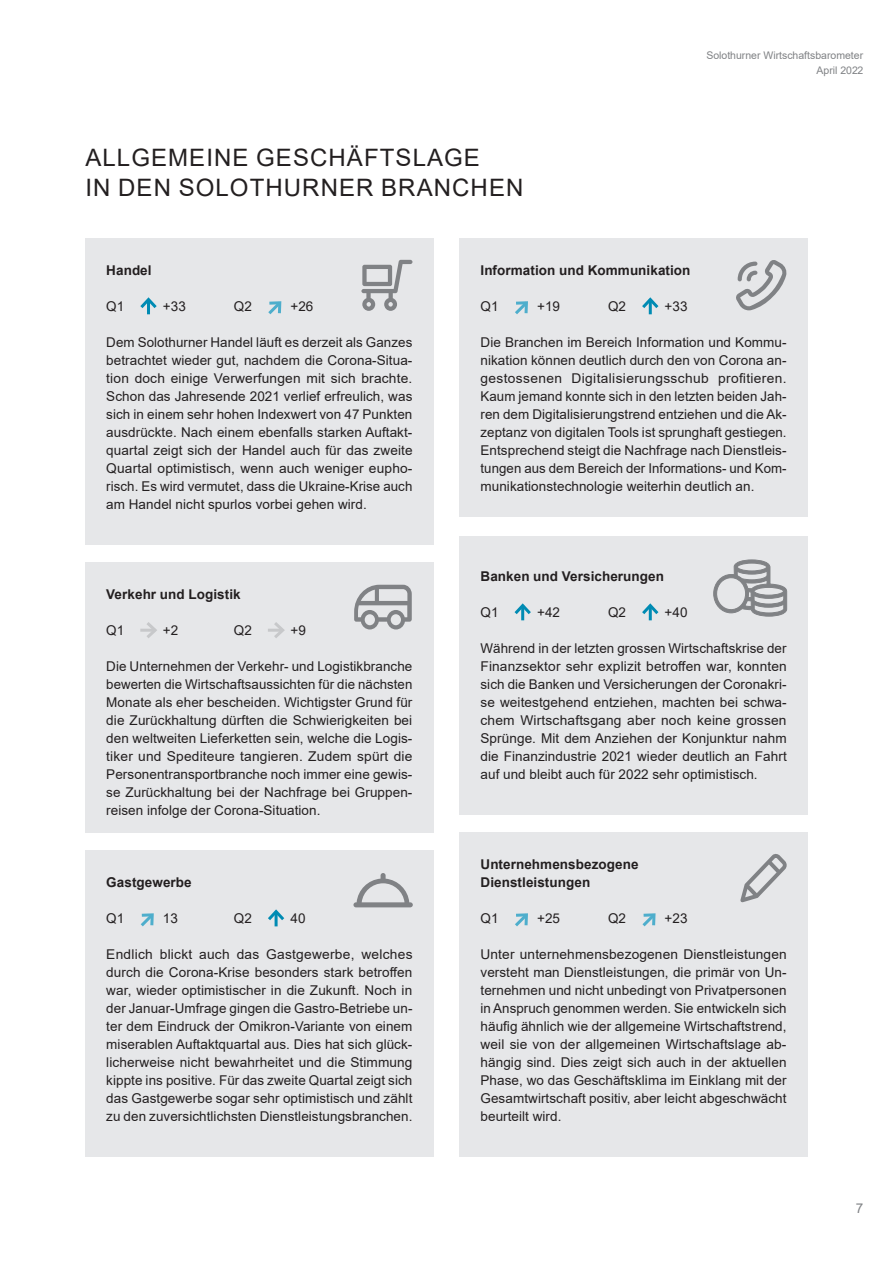
<style>
.page{position:relative;width:893px;height:1263px;background:#fff}
.page>*{position:absolute;margin:0;border:0;box-sizing:border-box;transform-origin:0 0}
._01_Titel{font:24px "Arial";letter-spacing:.045em;color:#231f20}
._02_Grundschrift_Blo{font:13.5px/18px "Arial";letter-spacing:.005em;color:#231f20;text-align:justify}
._02_Grundschrift_Blo-2{font:700 13.5px "Arial";letter-spacing:.005em;color:#231f20}
.t1{font:13.5px "Arial";color:#808285}
.t2{font:10.5px/15px "Arial";color:#808285;text-align:right}
</style>
<div class="page">
<div style="left:85px;top:239px;width:349px;height:306px;background:#e6e7e9"></div>
<hr style="left:147px;top:299px;width:3px;height:15px;background:#008bb3">
<svg style="left:140px;top:297px;width:17px;height:11px"></svg>
<svg style="left:268px;top:301px;width:14px;height:14px"></svg>
<svg style="left:361px;top:260px;width:51px;height:51px"></svg>
<div style="left:459px;top:239px;width:349px;height:278px;background:#e6e7e9"></div>
<svg style="left:515px;top:301px;width:13px;height:13px"></svg>
<hr style="left:649px;top:299px;width:3px;height:15px;background:#008bb3">
<svg style="left:642px;top:297px;width:17px;height:14px"></svg>
<svg style="left:736px;top:260px;width:51px;height:50px"></svg>
<div style="left:85px;top:851px;width:349px;height:306px;background:#e6e7e9"></div>
<svg style="left:140px;top:913px;width:14px;height:14px"></svg>
<hr style="left:275px;top:911px;width:3px;height:15px;background:#008bb3">
<svg style="left:268px;top:909px;width:17px;height:14px"></svg>
<svg style="left:353px;top:873px;width:59px;height:34px"></svg>
<div style="left:459px;top:833px;width:349px;height:324px;background:#e6e7e9"></div>
<svg style="left:515px;top:913px;width:13px;height:14px"></svg>
<svg style="left:642px;top:913px;width:14px;height:14px"></svg>
<svg style="left:740px;top:854px;width:47px;height:48px"></svg>
<div style="left:85px;top:563px;width:349px;height:270px;background:#e6e7e9"></div>
<hr style="left:140px;top:629px;width:15px;height:3px;background:#c7c8ca">
<svg style="left:147px;top:622px;width:10px;height:16px"></svg>
<hr style="left:268px;top:629px;width:15px;height:3px;background:#c7c8ca">
<svg style="left:274px;top:622px;width:11px;height:16px"></svg>
<svg style="left:354px;top:585px;width:58px;height:44px"></svg>
<div style="left:459px;top:536px;width:349px;height:279px;background:#e6e7e9"></div>
<hr style="left:521px;top:605px;width:3px;height:15px;background:#008bb3">
<svg style="left:514px;top:603px;width:17px;height:14px"></svg>
<hr style="left:649px;top:605px;width:3px;height:15px;background:#008bb3">
<svg style="left:642px;top:603px;width:17px;height:14px"></svg>
<svg style="left:713px;top:559px;width:74px;height:58px"></svg>
<p class="_01_Titel" style="left:85px;top:141px;width:396px">ALLGEMEINE GESCHÄFTSLAGE</p>
<p class="_01_Titel" style="left:85px;top:171px;width:439px">IN DEN SOLOTHURNER BRANCHEN</p>
<p class="t2" style="left:706px;top:47px;width:158px">Solothurner Wirtschaftsbarometer<br>April 2022</p>
<p class="_02_Grundschrift_Blo-2" style="left:106px;top:261px;width:47px">Handel</p>
<p class="_02_Grundschrift_Blo" style="left:106px;top:297px;width:20px">Q1</p>
<p class="_02_Grundschrift_Blo" style="left:163px;top:297px;width:25px">+33</p>
<p class="_02_Grundschrift_Blo" style="left:234px;top:297px;width:20px">Q2</p>
<p class="_02_Grundschrift_Blo" style="left:290px;top:297px;width:25px">+26</p>
<p class="_02_Grundschrift_Blo" style="left:106px;top:333px;width:308px">Dem Solothurner Handel läuft es derzeit als Ganzes betrachtet wieder gut, nachdem die Corona-Situa&shy;tion doch einige Verwerfungen mit sich brachte.<br>Schon das Jahresende 2021 verlief erfreulich, was sich in einem sehr hohen Indexwert von 47 Punkten ausdrückte. Nach einem ebenfalls starken Auftakt&shy;quartal zeigt sich der Handel auch für das zweite Quartal optimistisch, wenn auch weniger eupho&shy;risch. Es wird vermutet, dass die Ukraine-Krise auch am Handel nicht spurlos vorbei gehen wird.</p>
<p class="_02_Grundschrift_Blo-2" style="left:106px;top:585px;width:136px">Verkehr und Logistik</p>
<p class="_02_Grundschrift_Blo" style="left:106px;top:621px;width:20px">Q1</p>
<p class="_02_Grundschrift_Blo" style="left:163px;top:621px;width:17px">+2</p>
<p class="_02_Grundschrift_Blo" style="left:234px;top:621px;width:20px">Q2</p>
<p class="_02_Grundschrift_Blo" style="left:290px;top:621px;width:17px">+9</p>
<p class="_02_Grundschrift_Blo" style="left:106px;top:657px;width:308px">Die Unternehmen der Verkehr- und Logistikbranche bewerten die Wirtschaftsaussichten für die nächsten Monate als eher bescheiden. Wichtigster Grund für die Zurückhaltung dürften die Schwierigkeiten bei den weltweiten Lieferketten sein, welche die Logis&shy;tiker und Spediteure tangieren. Zudem spürt die Personentransportbranche noch immer eine gewis&shy;se Zurückhaltung bei der Nachfrage bei Gruppen&shy;reisen infolge der Corona-Situation.</p>
<p class="_02_Grundschrift_Blo-2" style="left:106px;top:873px;width:87px">Gastgewerbe</p>
<p class="_02_Grundschrift_Blo" style="left:106px;top:909px;width:20px">Q1</p>
<p class="_02_Grundschrift_Blo" style="left:163px;top:909px;width:17px">13</p>
<p class="_02_Grundschrift_Blo" style="left:234px;top:909px;width:20px">Q2</p>
<p class="_02_Grundschrift_Blo" style="left:290px;top:909px;width:17px">40</p>
<p class="_02_Grundschrift_Blo" style="left:106px;top:945px;width:308px">Endlich blickt auch das Gastgewerbe, welches durch die Corona-Krise besonders stark betroffen war, wieder optimistischer in die Zukunft. Noch in der Januar-Umfrage gingen die Gastro-Betriebe un&shy;ter dem Eindruck der Omikron-Variante von einem miserablen Auftaktquartal aus. Dies hat sich glück&shy;licherweise nicht bewahrheitet und die Stimmung kippte ins positive. Für das zweite Quartal zeigt sich das Gastgewerbe sogar sehr optimistisch und zählt zu den zuversichtlichsten Dienstleistungsbranchen.</p>
<p class="_02_Grundschrift_Blo-2" style="left:480px;top:261px;width:212px">Information und Kommunikation</p>
<p class="_02_Grundschrift_Blo" style="left:480px;top:297px;width:20px">Q1</p>
<p class="_02_Grundschrift_Blo" style="left:537px;top:297px;width:25px">+19</p>
<p class="_02_Grundschrift_Blo" style="left:608px;top:297px;width:20px">Q2</p>
<p class="_02_Grundschrift_Blo" style="left:665px;top:297px;width:25px">+33</p>
<p class="_02_Grundschrift_Blo" style="left:480px;top:333px;width:308px">Die Branchen im Bereich Information und Kommu&shy;nikation können deutlich durch den von Corona an&shy;gestossenen Digitalisierungsschub profitieren.<br>Kaum jemand konnte sich in den letzten beiden Jah&shy;ren dem Digitalisierungstrend entziehen und die Ak&shy;zeptanz von digitalen Tools ist sprunghaft gestiegen.<br>Entsprechend steigt die Nachfrage nach Dienstleis&shy;tungen aus dem Bereich der Informations- und Kom&shy;munikationstechnologie weiterhin deutlich an.</p>
<p class="_02_Grundschrift_Blo-2" style="left:480px;top:567px;width:185px">Banken und Versicherungen</p>
<p class="_02_Grundschrift_Blo" style="left:480px;top:603px;width:20px">Q1</p>
<p class="_02_Grundschrift_Blo" style="left:537px;top:603px;width:25px">+42</p>
<p class="_02_Grundschrift_Blo" style="left:608px;top:603px;width:20px">Q2</p>
<p class="_02_Grundschrift_Blo" style="left:665px;top:603px;width:25px">+40</p>
<p class="_02_Grundschrift_Blo" style="left:480px;top:639px;width:308px">Während in der letzten grossen Wirtschaftskrise der Finanzsektor sehr explizit betroffen war, konnten sich die Banken und Versicherungen der Coronakri&shy;se weitestgehend entziehen, machten bei schwa&shy;chem Wirtschaftsgang aber noch keine grossen Sprünge. Mit dem Anziehen der Konjunktur nahm die Finanzindustrie 2021 wieder deutlich an Fahrt auf und bleibt auch für 2022 sehr optimistisch.</p>
<p class="_02_Grundschrift_Blo-2" style="left:480px;top:855px;width:160px">Unternehmensbezogene</p>
<p class="_02_Grundschrift_Blo-2" style="left:480px;top:873px;width:111px">Dienstleistungen</p>
<p class="_02_Grundschrift_Blo" style="left:480px;top:909px;width:20px">Q1</p>
<p class="_02_Grundschrift_Blo" style="left:537px;top:909px;width:25px">+25</p>
<p class="_02_Grundschrift_Blo" style="left:608px;top:909px;width:20px">Q2</p>
<p class="_02_Grundschrift_Blo" style="left:665px;top:909px;width:25px">+23</p>
<p class="_02_Grundschrift_Blo" style="left:480px;top:945px;width:308px">Unter unternehmensbezogenen Dienstleistungen versteht man Dienstleistungen, die primär von Un&shy;ternehmen und nicht unbedingt von Privatpersonen in Anspruch genommen werden. Sie entwickeln sich häufig ähnlich wie der allgemeine Wirtschaftstrend, weil sie von der allgemeinen Wirtschaftslage ab&shy;hängig sind. Dies zeigt sich auch in der aktuellen Phase, wo das Geschäftsklima im Einklang mit der Gesamtwirtschaft positiv, aber leicht abgeschwächt beurteilt wird.</p>
<p class="t1" style="left:856px;top:1199px;width:9px">7</p>
</div>
